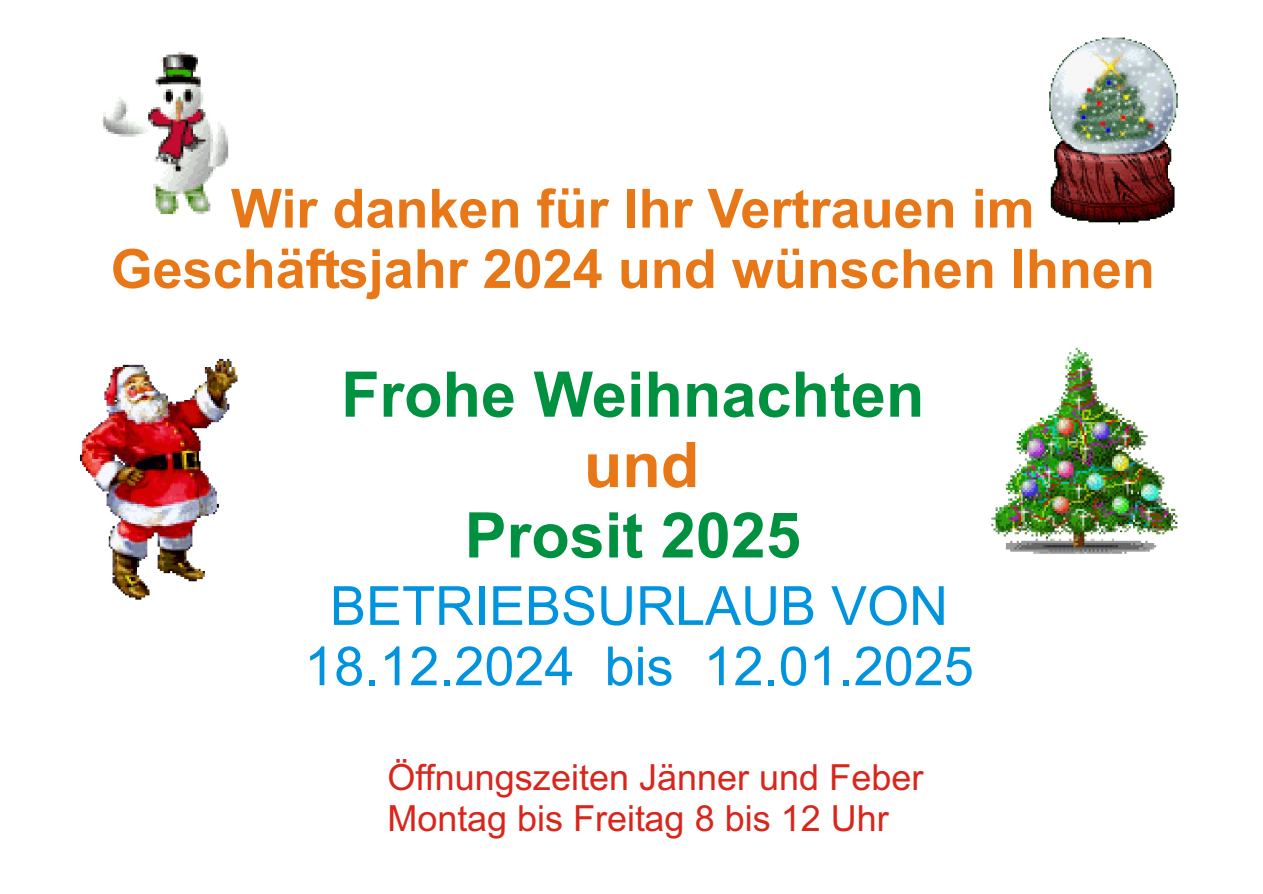
<style>
.page{position:relative;width:1263px;height:894px;background:#fff}
.page>*{position:absolute;margin:0;border:0;box-sizing:border-box;transform-origin:0 0}
.t1{font:700 63px "Arial";color:#009140}
.t2{font:700 63px "Arial";color:#e87817}
.t3{font:700 54px/60.3px "Arial";color:#e87817;text-align:center}
.t4{font:54px/60.3px "Arial";color:#0094de;text-align:center}
.t5{font:36px/40.2px "Arial";color:#d9261c}
.s1{font-style:inherit}
</style>
<div class="page">
<img style="left:1049px;top:37px;width:129px;height:188px">
<img style="left:101px;top:52px;width:128px;height:163px">
<img style="left:991px;top:347px;width:187px;height:207px">
<img style="left:80px;top:358px;width:158px;height:242px">
<p class="t3" style="left:111px;top:183px;width:1046px">Wir danken für Ihr Vertrauen im<br>Geschäftsjahr 2024 und wünschen Ihnen</p>
<p class="t1" style="left:341px;top:371px;width:585px">Frohe Weihnachten</p>
<p class="t2" style="left:584px;top:441px;width:117px">und</p>
<p class="t1" style="left:465px;top:512px;width:338px">Prosit 2025</p>
<p class="t4" style="left:304px;top:581px;width:671px">BETRIEBSURLAUB VON<br>18.12.2024 bis 12.01.202<span class="s1">5</span></p>
<p class="t5" style="left:388px;top:761px;width:537px">Öffnungszeiten Jänner und Feber<br>Montag bis Freitag 8 bis 12 Uhr</p>
</div>
